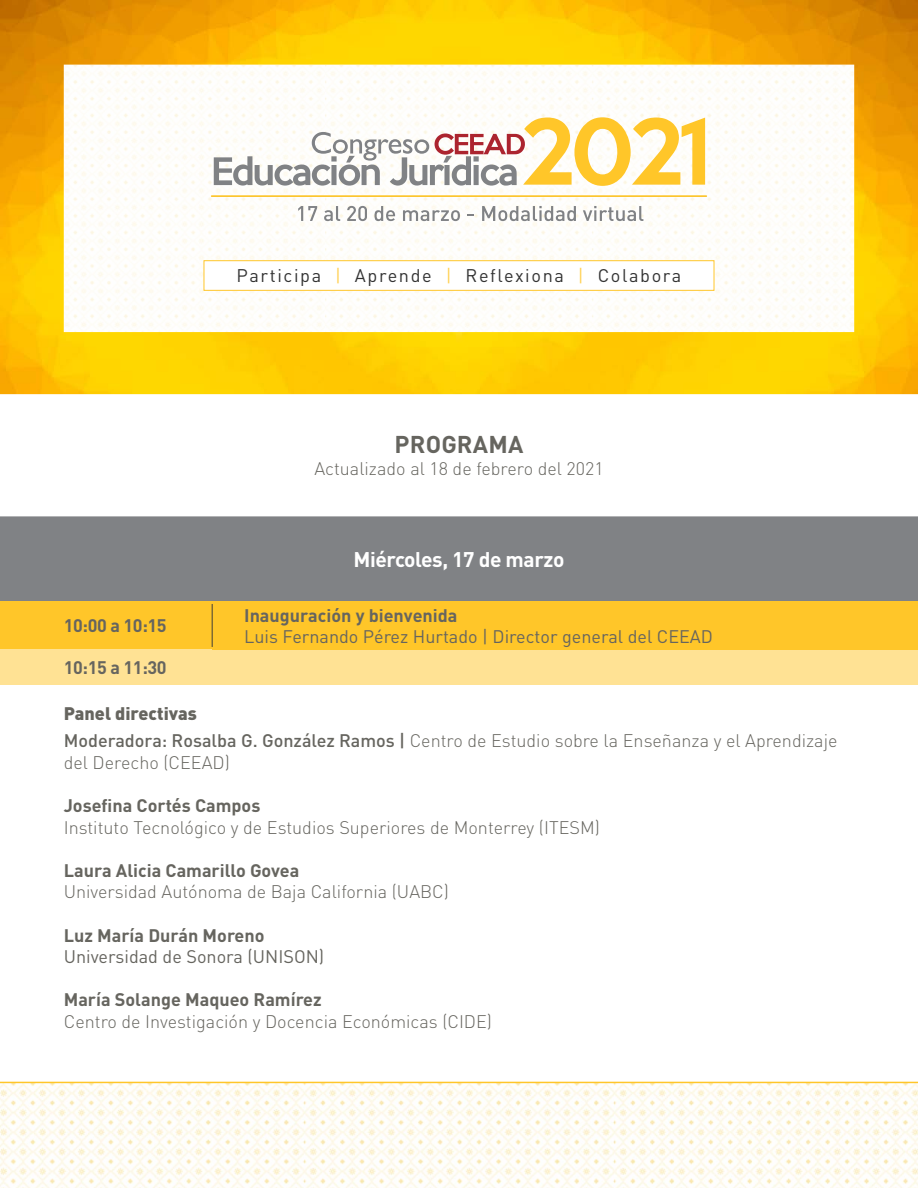
<style>
.page{position:relative;width:918px;height:1188px;background:#fff}
.page>*{position:absolute;margin:0;border:0;box-sizing:border-box;transform-origin:0 0}
.t1{font:700 24px "DIN Pro";letter-spacing:.01em;color:#66655f}
.t2{font:700 21px "DIN Pro";letter-spacing:-.02em;color:#fff}
.t3{font:18.15px "DIN Pro";letter-spacing:.09em;color:#333}
.t4{font:300 18px/27.6px "DIN Pro";color:#66655f}
.t5{font:700 18px "DIN Pro";color:#66655f}
.t6{font:18px "DIN Pro";color:#66655f}
.s1{color:#ffd154}
.s2{font-weight:900}
.s3{font-weight:500}
</style>
<div class="page">
<img style="left:0;top:0;width:918px;height:394px">
<div style="left:0;top:516px;width:918px;height:85px;background:#808285"></div>
<div style="left:0;top:601px;width:212px;height:48px;background:#ffc629"></div>
<div style="left:0;top:649px;width:213px;height:35px;background:#ffe294"></div>
<div style="left:213px;top:649px;width:705px;height:35px;background:#ffe294"></div>
<svg style="left:298px;top:206px;width:19px;height:15px"></svg>
<svg style="left:324px;top:206px;width:16px;height:15px"></svg>
<svg style="left:347px;top:206px;width:20px;height:15px"></svg>
<svg style="left:375px;top:206px;width:20px;height:15px"></svg>
<svg style="left:403px;top:210px;width:57px;height:11px"></svg>
<svg style="left:468px;top:214px;width:6px;height:2px"></svg>
<svg style="left:482px;top:206px;width:94px;height:15px"></svg>
<svg style="left:583px;top:206px;width:60px;height:15px"></svg>
<hr style="left:212px;top:195px;width:494px;height:2px;background:#ffc629">
<svg style="left:214px;top:117px;width:491px;height:69px"></svg>
<div style="left:204px;top:261px;width:510px;height:29px;background:#fff"></div>
<div style="left:203px;top:260px;width:512px;height:31px;border:1px solid #ffc629"></div>
<div style="left:212px;top:601px;width:706px;height:49px;background:#ffc629"></div>
<img style="left:0;top:1084px;width:918px;height:104px">
<hr style="left:0;top:1082px;width:918px;height:1px;background:#ffc629">
<hr style="left:212px;top:604px;width:1px;height:43px;background:#403f38">
<p class="t3" style="left:237px;top:264px;width:446px">Participa <span class="s1">|</span> Aprende <span class="s1">|</span> Reflexiona <span class="s1">|</span> Colabora</p>
<h1 class="t1" style="left:395px;top:428px;width:130px">PROGRAMA</h1>
<p class="t4" style="left:314px;top:454px;width:291px">Actualizado al 18 de febrero del 2021</p>
<p class="t5" style="left:64px;top:614px;width:104px">10:00 a 10:15</p>
<p class="t5" style="left:64px;top:655px;width:104px">10:15 a 11:30</p>
<p class="t2" style="left:353px;top:545px;width:213px">Miércoles, 17 de marzo</p>
<p class="t5" style="left:244px;top:603px;width:215px">Inauguración y bienvenida</p>
<p class="t6" style="left:244px;top:624px;width:470px">Luis Fernando Pérez Hurtado | Director general del CEEAD</p>
<p class="t4" style="left:64px;top:699px;width:775px"><span class="s2">Panel directivas<br></span><span class="s3">Moderadora: Rosalba G. González Ramos |</span> Centro de Estudio sobre la Enseñanza y el Aprendizaje</p>
<p class="t4" style="left:64px;top:748px;width:168px">del Derecho (CEEAD)</p>
<p class="t5" style="left:64px;top:793px;width:198px">Josefina Cortés Campos</p>
<p class="t4" style="left:64px;top:813px;width:538px">Instituto Tecnológico y de Estudios Superiores de Monterrey (ITESM)</p>
<p class="t5" style="left:64px;top:858px;width:237px">Laura Alicia Camarillo Govea</p>
<p class="t4" style="left:64px;top:877px;width:387px">Universidad Autónoma de Baja California (UABC)</p>
<p class="t5" style="left:64px;top:923px;width:202px">Luz María Durán Moreno</p>
<p class="t6" style="left:64px;top:944px;width:262px">Universidad de Sonora (UNISON)</p>
<p class="t5" style="left:64px;top:988px;width:259px">María Solange Maqueo Ramírez</p>
<p class="t4" style="left:64px;top:1007px;width:430px">Centro de Investigación y Docencia Económicas (CIDE)</p>
</div>
